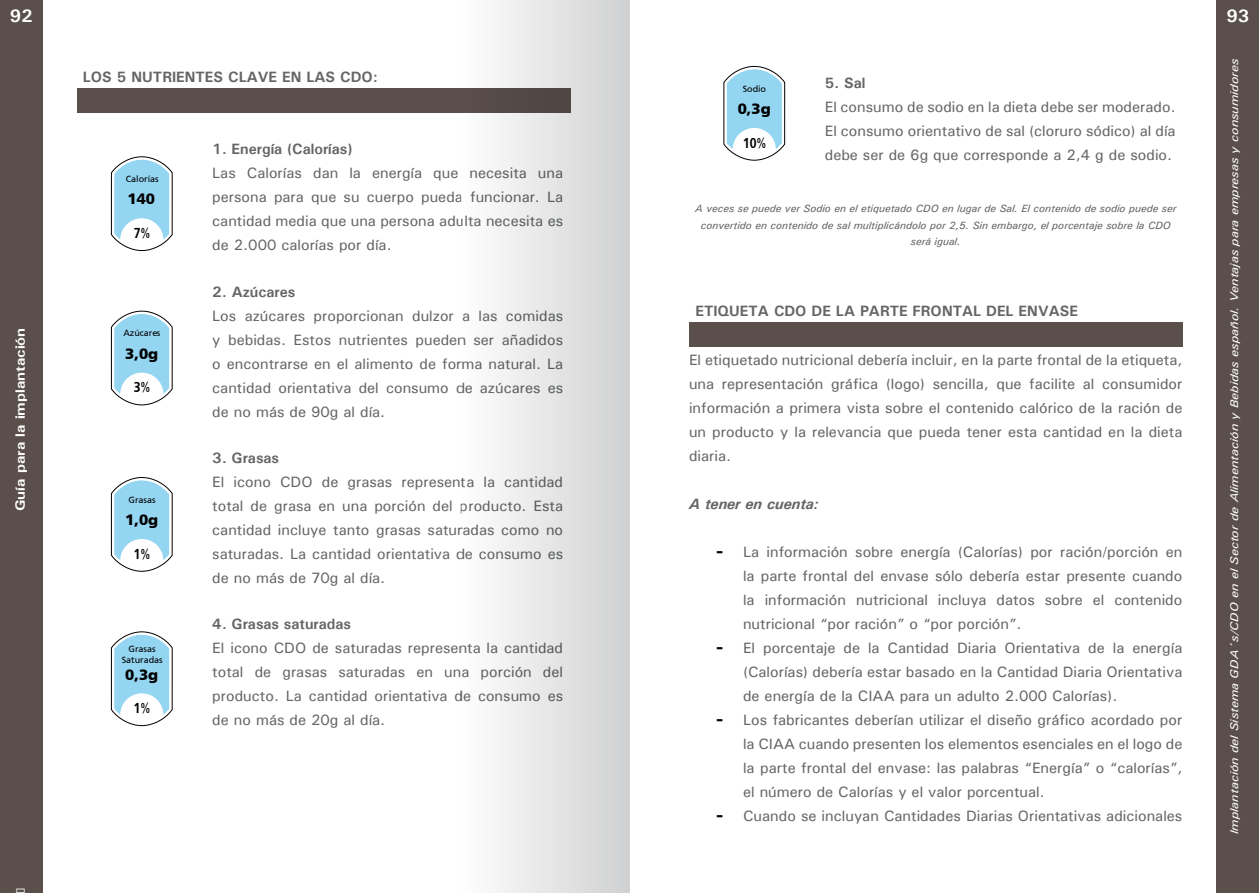
<style>
.page{position:relative;width:1259px;height:893px;background:#fff}
.page>*{position:absolute;margin:0;border:0;box-sizing:border-box;transform-origin:0 0}
.t1{font:700 18px "Univers";color:#fff}
.t2{font:500 15px/24px "Univers";color:#646567;text-align:justify}
.t3{font:700 15px "Univers";color:#646567}
.t4{font:900 15px "Frutiger CE";color:#000}
.t5{font:italic 700 15px "Univers";color:#646567}
.t6{font:700 15px "Frutiger Cnd";color:#000}
.t7{font:700 13.5px "Univers";color:#fff;scale:1.16 1}
.t8{font:italic 500 11.25px "Univers";color:#fff;scale:1.16 1}
.t9{font:italic 500 10.5px/16.5px "Univers";color:#646567;text-align:center}
.t10{font:9px/10.8px "Frutiger 55 Roman";color:#000;text-align:center}
.s1{font-family:"Verdana";font-weight:700;color:#000}
</style>
<div class="page">
<div style="left:0;top:0;width:43px;height:893px;background:#5a4f4a"></div>
<div style="left:1216px;top:0;width:43px;height:893px;background:#5a4f4a"></div>
<div style="left:77px;top:88px;width:493px;height:25px;background:#5a4f4a"></div>
<svg style="left:110px;top:156px;width:63px;height:96px"></svg>
<svg style="left:110px;top:310px;width:63px;height:96px"></svg>
<svg style="left:110px;top:477px;width:63px;height:95px"></svg>
<svg style="left:110px;top:631px;width:63px;height:96px"></svg>
<svg style="left:723px;top:65px;width:63px;height:96px"></svg>
<div style="left:689px;top:322px;width:493px;height:25px;background:#5a4f4a"></div>
<div style="left:461px;top:0;width:168px;height:893px;background:linear-gradient(to right,#f8f8f7,#d0d1d2)"></div>
<p class="t1" style="left:10px;top:4px;width:24px">92</p>
<p class="t7" style="left:11px;top:511px;width:160px;rotate:-90deg">Guía para la implantación</p>
<p class="t3" style="left:83px;top:68px;width:296px">LOS 5 NUTRIENTES CLAVE EN LAS CDO:</p>
<p class="t10" style="left:126px;top:173px;width:35px">Calorías</p>
<p class="t4" style="left:128px;top:190px;width:29px">140</p>
<p class="t6" style="left:134px;top:224px;width:18px">7%</p>
<p class="t10" style="left:123px;top:328px;width:38px">Azúcares</p>
<p class="t4" style="left:125px;top:345px;width:34px">3,0g</p>
<p class="t6" style="left:134px;top:379px;width:18px">3%</p>
<p class="t10" style="left:129px;top:494px;width:29px">Grasas</p>
<p class="t4" style="left:125px;top:511px;width:34px">1,0g</p>
<p class="t6" style="left:134px;top:545px;width:18px">1%</p>
<p class="t10" style="left:122px;top:643px;width:43px">Grasas<br>Saturadas</p>
<p class="t6" style="left:134px;top:699px;width:18px">1%</p>
<p class="t4" style="left:125px;top:665px;width:34px">0,3g</p>
<p class="t3" style="left:212px;top:139px;width:142px">1. Energía (Calorías)</p>
<p class="t2" style="left:212px;top:161px;width:352px">Las Calorías dan la energía que necesita una persona para que su cuerpo pueda funcionar. La cantidad media que una persona adulta necesita es de 2.000 calorías por día.</p>
<p class="t3" style="left:212px;top:282px;width:85px">2. Azúcares</p>
<p class="t2" style="left:212px;top:303px;width:352px">Los azúcares proporcionan dulzor a las comidas y bebidas. Estos nutrientes pueden ser añadidos o encontrarse en el alimento de forma natural. La cantidad orientativa del consumo de azúcares es de no más de 90g al día.</p>
<p class="t3" style="left:212px;top:448px;width:68px">3. Grasas</p>
<p class="t2" style="left:212px;top:469px;width:352px">El icono CDO de grasas representa la cantidad total de grasa en una porción del producto. Esta cantidad incluye tanto grasas saturadas como no saturadas. La cantidad orientativa de consumo es de no más de 70g al día.</p>
<p class="t3" style="left:212px;top:615px;width:140px">4. Grasas saturadas</p>
<p class="t2" style="left:212px;top:636px;width:352px">El icono CDO de saturadas representa la cantidad total de grasas saturadas en una porción del producto. La cantidad orientativa de consumo es de no más de 20g al día.</p>
<p class="t7" style="left:11px;top:893px;width:6px;rotate:-90deg">○</p>
<p class="t10" style="left:743px;top:83px;width:25px">Sodio</p>
<p class="t4" style="left:738px;top:100px;width:34px">0,3g</p>
<p class="t6" style="left:743px;top:134px;width:24px">10%</p>
<p class="t3" style="left:825px;top:73px;width:42px">5. Sal</p>
<p class="t2" style="left:825px;top:94px;width:352px">El consumo de sodio en la dieta debe ser moderado.<br>El consumo orientativo de sal (cloruro sódico) al día debe ser de 6g que corresponde a 2,4 g de sodio.</p>
<p class="t9" style="left:695px;top:200px;width:483px">A veces se puede ver Sodio en el etiquetado CDO en lugar de Sal. El contenido de sodio puede ser convertido en contenido de sal multiplicándolo por 2,5. Sin embargo, el porcentaje sobre la CDO será igual.</p>
<p class="t3" style="left:695px;top:301px;width:384px">ETIQUETA CDO DE LA PARTE FRONTAL DEL ENVASE</p>
<p class="t2" style="left:689px;top:347px;width:495px">El etiquetado nutricional debería incluir, en la parte frontal de la etiqueta, una representación gráfica (logo) sencilla, que facilite al consumidor información a primera vista sobre el contenido calórico de la ración de un producto y la relevancia que pueda tener esta cantidad en la dieta diaria.</p>
<p class="t5" style="left:689px;top:494px;width:131px">A tener en cuenta:</p>
<p class="t2" style="left:743px;top:539px;width:441px;text-indent:-27px"><span class="s1">-</span> La información sobre energía (Calorías) por ración/porción en la parte frontal del envase sólo debería estar presente cuando la información nutricional incluya datos sobre el contenido nutricional “por ración” o “por porción”.</p>
<p class="t2" style="left:743px;top:635px;width:441px;text-indent:-27px"><span class="s1">-</span> El porcentaje de la Cantidad Diaria Orientativa de la energía (Calorías) debería estar basado en la Cantidad Diaria Orientativa de energía de la CIAA para un adulto 2.000 Calorías).</p>
<p class="t2" style="left:743px;top:707px;width:441px;text-indent:-27px"><span class="s1">-</span> Los fabricantes deberían utilizar el diseño gráfico acordado por la CIAA cuando presenten los elementos esenciales en el logo de la parte frontal del envase: las palabras “Energía” o “calorías”, el número de Calorías y el valor porcentual.</p>
<p class="t2" style="left:716px;top:803px;width:468px"><span class="s1">-</span> Cuando se incluyan Cantidades Diarias Orientativas adicionales</p>
<p class="t1" style="left:1226px;top:4px;width:24px">93</p>
<p class="t8" style="left:1226px;top:834px;width:670px;rotate:-90deg">Implantación del Sistema GDA´s/CDO en el Sector de Alimentación y Bebidas español. Ventajas para empresas y consumidores</p>
</div>
